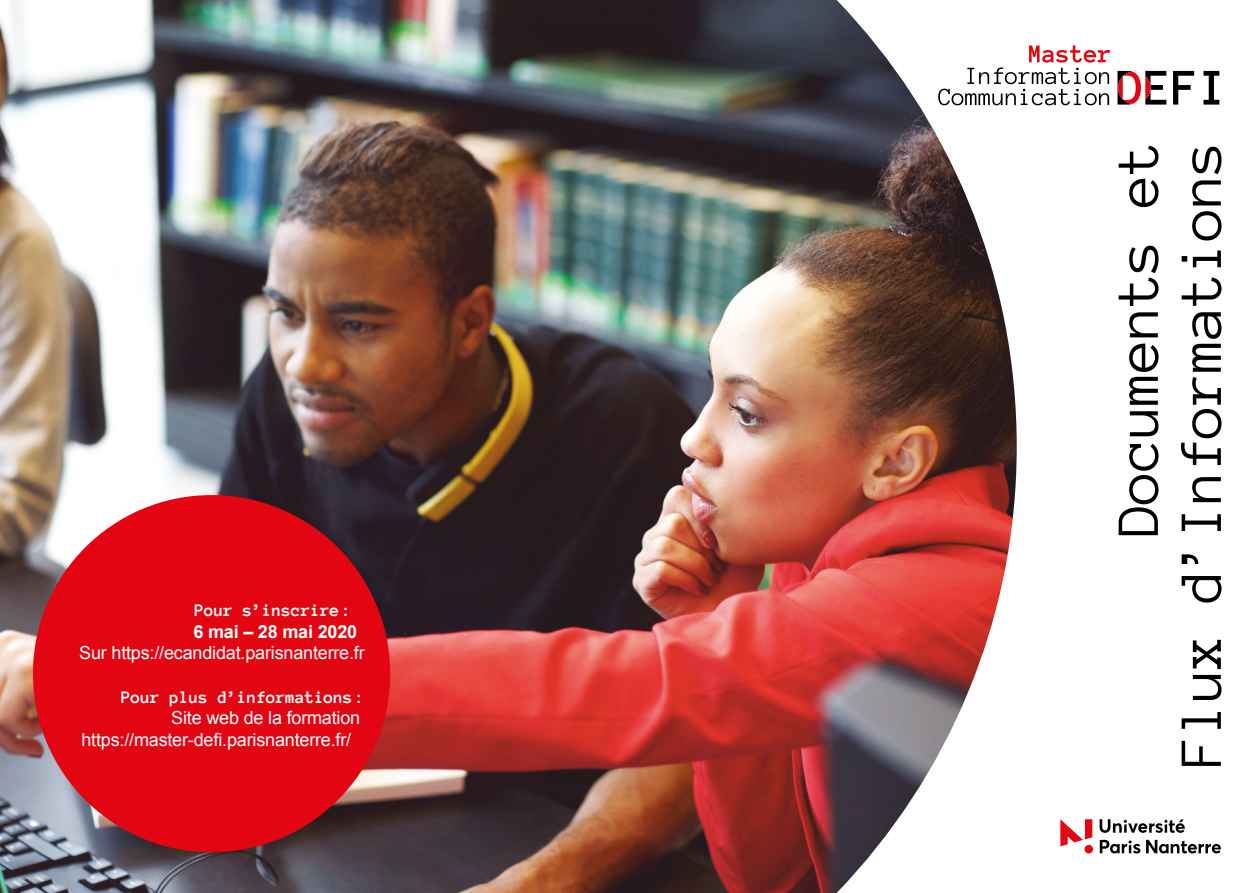
<style>
.page{position:relative;width:1259px;height:893px;background:#fff}
.page>*{position:absolute;margin:0;border:0;box-sizing:border-box;transform-origin:0 0}
.t1{font:61.5px/63px "Anonymous Pro";letter-spacing:-.01em;color:#000;text-align:right}
.t2{font:18px/21.6px "Arial";letter-spacing:-.01em;color:#fff}
.t3{font:700 18px "Anonymous Pro";letter-spacing:-.01em;color:#fff}
.t4{font:700 18px "Arial";letter-spacing:-.01em;color:#fff}
</style>
<div class="page">
<img style="left:0;top:0;width:1016px;height:893px">
<div style="left:33px;top:495px;width:357px;height:357px;background:#e30512;border-radius:50%"></div>
<svg style="left:1099px;top:819px;width:85px;height:14px"></svg>
<svg style="left:1099px;top:840px;width:41px;height:13px"></svg>
<div style="left:1084px;top:845px;width:9px;height:8px;background:#e30613;border-radius:50%"></div>
<svg style="left:1146px;top:840px;width:74px;height:13px"></svg>
<svg style="left:1060px;top:819px;width:32px;height:27px"></svg>
<svg style="left:1117px;top:71px;width:102px;height:34px"></svg>
<svg style="left:938px;top:45px;width:172px;height:60px"></svg>
<p class="t3" style="left:195px;top:600px;width:158px">Pour s’inscrire:</p>
<p class="t4" style="left:193px;top:620px;width:165px">6 mai – 28 mai 2020</p>
<p class="t2" style="left:79px;top:642px;width:287px">Sur https://ecandidat.parisnanterre.fr</p>
<p class="t3" style="left:121px;top:686px;width:245px">Pour plus d’informations:</p>
<p class="t2" style="left:81px;top:707px;width:280px;text-indent:90px">Site web de la formation https://master-defi.parisnanterre.fr/</p>
<h1 class="t1" style="left:1104px;top:767px;width:629px;rotate:-90deg">Documents et<br>Flux d’Informations</h1>
</div>
